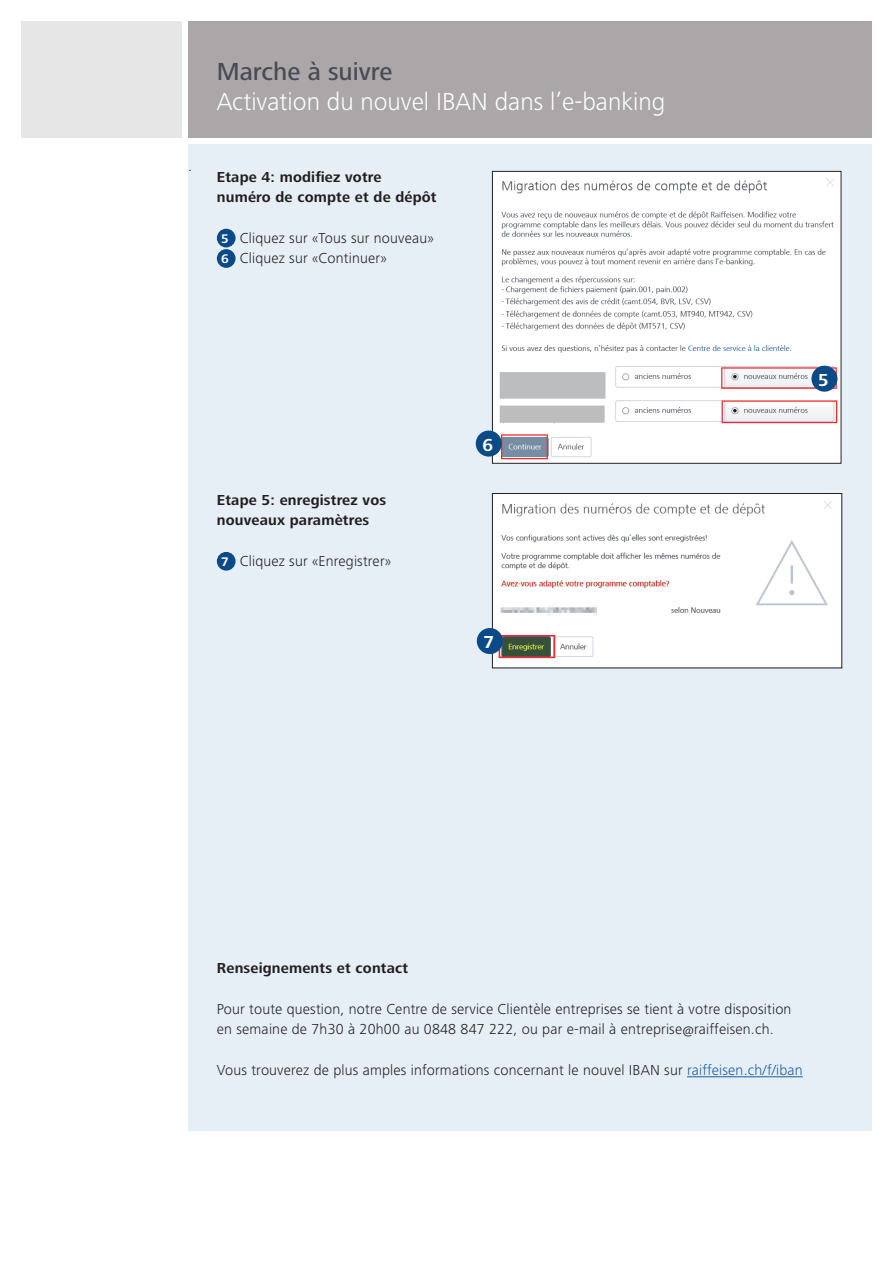
<style>
.page{position:relative;width:893px;height:1263px;background:#fff}
.page>*{position:absolute;margin:0;border:0;box-sizing:border-box;transform-origin:0 0}
.t1{font:300 25.5px "Frutiger Next LT";color:#fff}
.t2{font:500 25.5px "Frutiger Next LT";color:#494a53}
.t3{font:700 18px "Frutiger Next LT";color:#fff}
.t4{font:300 15px/20.4px "Frutiger Next LT";letter-spacing:.01em;color:#231f20}
.t5{font:700 15px/20.4px "Frutiger Next LT";letter-spacing:.01em;color:#231f20}
.s1{font-weight:700;font-size:12.9px;color:#fff}
.s2{color:#175d9e}
</style>
<div class="page">
<div style="left:188px;top:144px;width:684px;height:987px;background:#e6eef6"></div>
<div style="left:21px;top:21px;width:161px;height:117px;background:#e7e6e6"></div>
<div style="left:188px;top:21px;width:684px;height:117px;background:#aba7a8"></div>
<div style="left:217px;top:229px;width:19px;height:18px;background:#0b4987;border-radius:50%"></div>
<div style="left:217px;top:249px;width:19px;height:19px;background:#0b4987;border-radius:50%"></div>
<div style="left:217px;top:552px;width:19px;height:19px;background:#0b4987;border-radius:50%"></div>
<hr style="left:687px;top:1076px;width:116px;height:1px;background:#175d9e">
<img style="left:494px;top:495px;width:346px;height:171px">
<div style="left:492px;top:493px;width:350px;height:175px;border:1px solid #231f20"></div>
<div style="left:477px;top:628px;width:26px;height:26px;background:#0b4987;border-radius:50%"></div>
<img style="left:494px;top:173px;width:345px;height:288px">
<div style="left:492px;top:171px;width:349px;height:292px;border:1px solid #231f20"></div>
<div style="left:811px;top:366px;width:26px;height:26px;background:#0b4987;border-radius:50%"></div>
<div style="left:476px;top:431px;width:26px;height:26px;background:#0b4987;border-radius:50%"></div>
<p class="t4" style="left:188px;top:156px;width:5px">.</p>
<h1 class="t2" style="left:217px;top:57px;width:177px">Marche à suivre</h1>
<h1 class="t1" style="left:217px;top:88px;width:450px">Activation du nouvel IBAN dans l’e-banking</h1>
<p class="t5" style="left:217px;top:166px;width:221px">Etape 4: modifiez votre numéro de compte et de dépôt</p>
<p class="t4" style="left:221px;top:228px;width:214px"><span class="s1">5</span> Cliquez sur «Tous sur nouveau»<br><span class="s1">6</span> Cliquez sur «Continuer»</p>
<p class="t5" style="left:217px;top:490px;width:171px">Etape 5: enregistrez vos nouveaux paramètres</p>
<p class="t4" style="left:221px;top:551px;width:171px"><span class="s1">7</span> Cliquez sur «Enregistrer»</p>
<p class="t3" style="left:482px;top:434px;width:12px">6</p>
<p class="t3" style="left:483px;top:632px;width:12px">7</p>
<p class="t3" style="left:818px;top:370px;width:12px">5</p>
<p class="t5" style="left:217px;top:958px;width:193px">Renseignements et contact</p>
<p class="t4" style="left:217px;top:999px;width:576px">Pour toute question, notre Centre de service Clientèle entreprises se tient à votre disposition en semaine de 7h30 à 20h00 au 0848 847 222, ou par e-mail à entreprise@raiffeisen.ch.</p>
<p class="t4" style="left:217px;top:1060px;width:587px">Vous trouverez de plus amples informations concernant le nouvel IBAN sur <span class="s2">raiffeisen.ch/f/iban</span></p>
</div>
